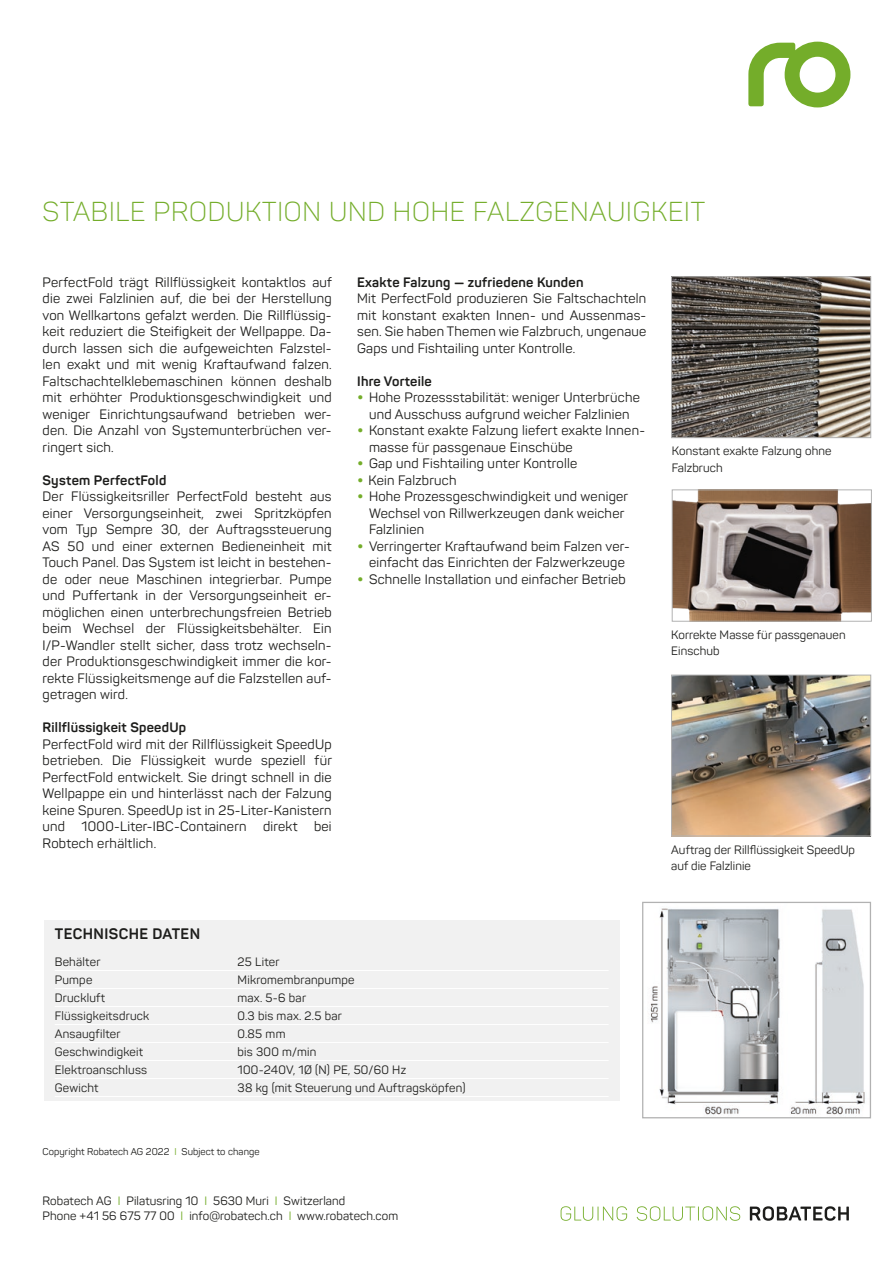
<style>
.page{position:relative;width:893px;height:1263px;background:#fff}
.page>*{position:absolute;margin:0;border:0;box-sizing:border-box;transform-origin:0 0}
.haupttitel_rueckseite{font:300 27px "Panton";letter-spacing:.03em;color:#74ad2a}
.tabelle_titel_tabulatoren{font:700 15px "Panton";letter-spacing:.03em;color:#1d1d1b}
.fliesstext{font:13.5px/16.5px "Panton";letter-spacing:.02em;color:#1d1d1b;text-align:justify}
.aufzaehlungen_mit_bulletpunkten{font:13.5px/16.5px "Panton";letter-spacing:.02em;color:#1d1d1b;text-align:center}
.zwischentitel{font:700 13.5px "Panton";letter-spacing:.02em;color:#1d1d1b}
.tabelle_grundtext_tabulatoren{font:12px "Panton";letter-spacing:.02em;color:#1d1d1b}
.legende_positiv{font:12px/16.5px "Panton";letter-spacing:.01em;color:#1d1d1b}
.footer_adresszeile{font:12px "Panton";letter-spacing:.01em;color:#1d1d1b}
.copyright{font:9.75px "Panton";letter-spacing:.01em;color:#1d1d1b}
.s1{font-weight:700;font-size:18px;color:#74ad2a}
.s2{color:#74ad2a}
</style>
<div class="page">
<svg style="left:748px;top:42px;width:102px;height:65px"></svg>
<svg style="left:750px;top:1206px;width:99px;height:15px"></svg>
<svg style="left:561px;top:1206px;width:179px;height:15px"></svg>
<div style="left:44px;top:920px;width:575px;height:180px;background:#f1f1f1"></div>
<hr style="left:55px;top:970px;width:554px;height:1px;background:#fff">
<hr style="left:55px;top:988px;width:554px;height:1px;background:#fff">
<hr style="left:55px;top:1006px;width:554px;height:1px;background:#fff">
<hr style="left:55px;top:1024px;width:554px;height:1px;background:#fff">
<hr style="left:55px;top:1042px;width:554px;height:1px;background:#fff">
<hr style="left:55px;top:1060px;width:554px;height:1px;background:#fff">
<hr style="left:55px;top:1078px;width:554px;height:1px;background:#fff">
<hr style="left:55px;top:1096px;width:554px;height:1px;background:#fff">
<img style="left:674px;top:491px;width:196px;height:128px">
<div style="left:672px;top:489px;width:200px;height:132px;border:1px solid #b2b2b2"></div>
<img style="left:673px;top:677px;width:196px;height:157px">
<div style="left:671px;top:675px;width:200px;height:161px;border:1px solid #b2b2b2"></div>
<img style="left:673px;top:278px;width:196px;height:158px">
<div style="left:671px;top:276px;width:200px;height:162px;border:1px solid #b2b2b2"></div>
<img style="left:650px;top:908px;width:215px;height:207px">
<div style="left:642px;top:902px;width:229px;height:216px;border:1px solid #b2b2b2"></div>
<p class="haupttitel_rueckseite" style="left:43px;top:195px;width:664px">STABILE PRODUKTION UND HOHE FALZGENAUIGKEIT</p>
<p class="fliesstext" style="left:43px;top:274px;width:291px">PerfectFold trägt Rillflüssigkeit kontaktlos auf die zwei Falzlinien auf, die bei der Herstellung von Wellkartons gefalzt werden. Die Rillflüssig&shy;keit reduziert die Steifigkeit der Wellpappe. Da&shy;durch lassen sich die aufgeweichten Falzstel&shy;len exakt und mit wenig Kraftaufwand falzen.<br>Faltschachtelklebemaschinen können deshalb mit erhöhter Produktionsgeschwindigkeit und weniger Einrichtungsaufwand betrieben wer&shy;den. Die Anzahl von Systemunterbrüchen ver&shy;ringert sich.</p>
<p class="zwischentitel" style="left:43px;top:471px;width:125px">System PerfectFold</p>
<p class="fliesstext" style="left:43px;top:488px;width:291px">Der Flüssigkeitsriller PerfectFold besteht aus einer Versorgungseinheit, zwei Spritzköpfen vom Typ Sempre 30, der Auftragssteuerung AS 50 und einer externen Bedieneinheit mit Touch Panel. Das System ist leicht in bestehen&shy;de oder neue Maschinen integrierbar. Pumpe und Puffertank in der Versorgungseinheit er&shy;möglichen einen unterbrechungsfreien Betrieb beim Wechsel der Flüssigkeitsbehälter. Ein I/P-Wandler stellt sicher, dass trotz wechseln&shy;der Produktionsgeschwindigkeit immer die kor&shy;rekte Flüssigkeitsmenge auf die Falzstellen auf&shy;getragen wird.</p>
<p class="zwischentitel" style="left:43px;top:719px;width:145px">Rillflüssigkeit SpeedUp</p>
<p class="fliesstext" style="left:43px;top:736px;width:291px">PerfectFold wird mit der Rillflüssigkeit SpeedUp betrieben. Die Flüssigkeit wurde speziell für PerfectFold entwickelt. Sie dringt schnell in die Wellpappe ein und hinterlässt nach der Falzung keine Spuren. SpeedUp ist in 25-Liter-Kanistern und 1000-Liter-IBC-Containern direkt bei Robtech erhältlich.</p>
<p class="zwischentitel" style="left:357px;top:273px;width:228px">Exakte Falzung — zufriedene Kunden</p>
<p class="fliesstext" style="left:357px;top:290px;width:291px">Mit PerfectFold produzieren Sie Faltschachteln mit konstant exakten Innen- und Aussenmas&shy;sen. Sie haben Themen wie Falzbruch, ungenaue Gaps und Fishtailing unter Kontrolle.</p>
<p class="zwischentitel" style="left:357px;top:372px;width:76px">Ihre Vorteile</p>
<p class="aufzaehlungen_mit_bulletpunkten" style="left:357px;top:389px;width:284px"><span class="s1">•</span> Hohe Prozessstabilität: weniger Unterbrüche und Ausschuss aufgrund weicher Falzlinien</p>
<p class="aufzaehlungen_mit_bulletpunkten" style="left:369px;top:422px;width:278px;text-align:left;text-indent:-12px"><span class="s1">•</span> Konstant exakte Falzung liefert exakte Innen&shy;masse für passgenaue Einschübe</p>
<p class="aufzaehlungen_mit_bulletpunkten" style="left:357px;top:455px;width:222px"><span class="s1">•</span> Gap und Fishtailing unter Kontrolle</p>
<p class="aufzaehlungen_mit_bulletpunkten" style="left:357px;top:472px;width:101px"><span class="s1">•</span> Kein Falzbruch</p>
<p class="aufzaehlungen_mit_bulletpunkten" style="left:369px;top:488px;width:261px;text-align:left;text-indent:-12px"><span class="s1">•</span> Hohe Prozessgeschwindigkeit und weniger<br>Wechsel von Rillwerkzeugen dank weicher<br>Falzlinien</p>
<p class="aufzaehlungen_mit_bulletpunkten" style="left:357px;top:538px;width:274px"><span class="s1">•</span> Verringerter Kraftaufwand beim Falzen ver&shy;einfacht das Einrichten der Falzwerkzeuge</p>
<p class="aufzaehlungen_mit_bulletpunkten" style="left:357px;top:571px;width:270px"><span class="s1">•</span> Schnelle Installation und einfacher Betrieb</p>
<p class="tabelle_titel_tabulatoren" style="left:55px;top:925px;width:147px">TECHNISCHE DATEN</p>
<p class="tabelle_grundtext_tabulatoren" style="left:55px;top:954px;width:47px">Behälter</p>
<p class="tabelle_grundtext_tabulatoren" style="left:238px;top:954px;width:44px">25 Liter</p>
<p class="tabelle_grundtext_tabulatoren" style="left:55px;top:972px;width:39px">Pumpe</p>
<p class="tabelle_grundtext_tabulatoren" style="left:238px;top:972px;width:118px">Mikromembranpumpe</p>
<p class="tabelle_grundtext_tabulatoren" style="left:55px;top:990px;width:52px">Druckluft</p>
<p class="tabelle_grundtext_tabulatoren" style="left:238px;top:990px;width:70px">max. 5-6 bar</p>
<p class="tabelle_grundtext_tabulatoren" style="left:55px;top:1008px;width:96px">Flüssigkeitsdruck</p>
<p class="tabelle_grundtext_tabulatoren" style="left:238px;top:1008px;width:106px">0.3 bis max. 2.5 bar</p>
<p class="tabelle_grundtext_tabulatoren" style="left:55px;top:1026px;width:67px">Ansaugfilter</p>
<p class="tabelle_grundtext_tabulatoren" style="left:238px;top:1026px;width:49px">0.85 mm</p>
<p class="tabelle_grundtext_tabulatoren" style="left:55px;top:1044px;width:90px">Geschwindigkeit</p>
<p class="tabelle_grundtext_tabulatoren" style="left:238px;top:1044px;width:80px">bis 300 m/min</p>
<p class="tabelle_grundtext_tabulatoren" style="left:55px;top:1062px;width:94px">Elektroanschluss</p>
<p class="tabelle_grundtext_tabulatoren" style="left:238px;top:1062px;width:170px">100-240V, 1Ø (N) PE, 50/60 Hz</p>
<p class="tabelle_grundtext_tabulatoren" style="left:55px;top:1080px;width:45px">Gewicht</p>
<p class="tabelle_grundtext_tabulatoren" style="left:238px;top:1080px;width:229px">38 kg (mit Steuerung und Auftragsköpfen)</p>
<p class="copyright" style="left:43px;top:1146px;width:219px">Copyright Robatech AG 2022 <span class="s2">I</span> Subject to change</p>
<p class="footer_adresszeile" style="left:43px;top:1194px;width:304px">Robatech AG <span class="s2">I</span> Pilatusring 10 <span class="s2">I</span> 5630 Muri <span class="s2">I</span> Switzerland</p>
<p class="footer_adresszeile" style="left:43px;top:1209px;width:357px">Phone +41 56 675 77 00 <span class="s2">I</span> info@robatech.ch <span class="s2">I</span> www.robatech.com</p>
<p class="legende_positiv" style="left:672px;top:443px;width:161px">Konstant exakte Falzung ohne<br>Falzbruch</p>
<p class="legende_positiv" style="left:671px;top:626px;width:176px">Korrekte Masse für passgenauen<br>Einschub</p>
<p class="legende_positiv" style="left:671px;top:841px;width:185px">Auftrag der Rillflüssigkeit SpeedUp auf die Falzlinie</p>
</div>
